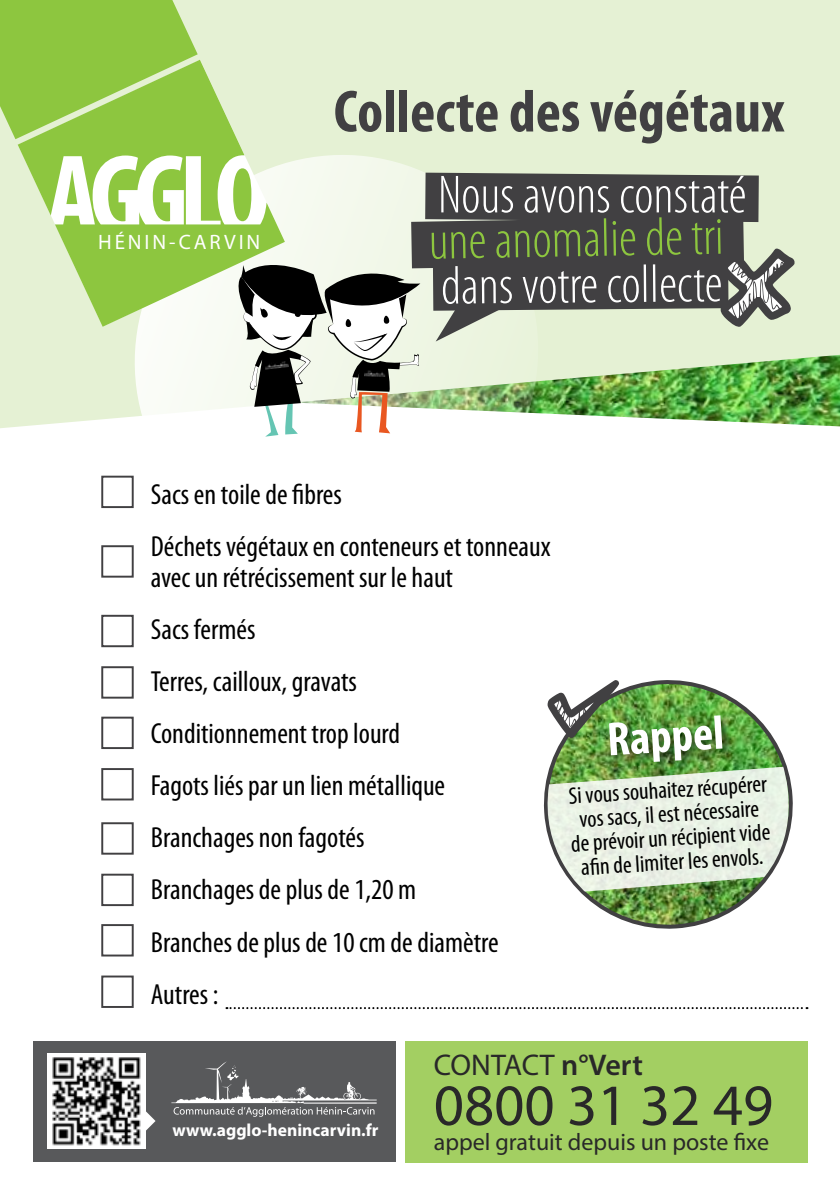
<style>
.page{position:relative;width:840px;height:1191px;background:#fff}
.page>*{position:absolute;margin:0;border:0;box-sizing:border-box;transform-origin:0 0}
.t1{font:700 condensed 60px "Myriad Pro";color:#414042}
.t2{font:58.8px "Myriad Pro";color:#292829}
.t3{font:300 condensed 54px "Myriad Pro";letter-spacing:-.01em;color:#fff}
.t4{font:300 condensed 54px "Myriad Pro";color:#8dc63f}
.t5{font:700 condensed 48px "Myriad Pro";color:#fff}
.t6{font:30px "Myriad Pro";letter-spacing:-.01em;color:#292829}
.t7{font:condensed 29.2px/52px "Myriad Pro";color:#000}
.t8{font:condensed 24px/24px "Myriad Pro";color:#000;text-align:center}
.t9{font:24px "Myriad Pro";color:#292829}
.t10{font:20.8px "Myriad Pro";letter-spacing:.14em;color:#fff}
.t11{font:700 17.6px "Myriad Pro";color:#fff}
.s1{font-weight:600}
</style>
<div class="page">
<div style="left:0;top:0;width:839px;height:428px;background:#e5f1d4"></div>
<svg style="left:112px;top:134px;width:449px;height:444px"></svg>
<svg style="left:18px;top:60px;width:267px;height:267px"></svg>
<svg style="left:0;top:0;width:197px;height:139px;background:#93c94a"></svg>
<div style="left:405px;top:1041px;width:402px;height:121px;background:#a3cf62"></div>
<div style="left:33px;top:1041px;width:363px;height:121px;background:#58595b"></div>
<svg style="left:145px;top:1108px;width:10px;height:25px"></svg>
<svg style="left:171px;top:1061px;width:205px;height:55px"></svg>
<img style="left:48px;top:1053px;width:97px;height:95px">
<div style="left:101px;top:476px;width:33px;height:32px;border:2px solid #414042"></div>
<div style="left:101px;top:545px;width:33px;height:32px;border:2px solid #414042"></div>
<div style="left:101px;top:615px;width:33px;height:32px;border:2px solid #414042"></div>
<div style="left:101px;top:666px;width:33px;height:32px;border:2px solid #414042"></div>
<div style="left:101px;top:716px;width:33px;height:33px;border:2px solid #414042"></div>
<div style="left:101px;top:768px;width:33px;height:32px;border:2px solid #414042"></div>
<div style="left:101px;top:822px;width:33px;height:32px;border:2px solid #414042"></div>
<div style="left:101px;top:873px;width:33px;height:33px;border:2px solid #414042"></div>
<div style="left:101px;top:924px;width:33px;height:32px;border:2px solid #414042"></div>
<div style="left:101px;top:975px;width:33px;height:33px;border:2px solid #414042"></div>
<img style="left:543px;top:680px;width:250px;height:249px">
<div style="left:607px;top:713px;width:125px;height:59px;background:#000;opacity:.5"></div>
<svg style="left:547px;top:680px;width:71px;height:58px"></svg>
<svg style="left:545px;top:766px;width:245px;height:125px;background:#d7e3d0"></svg>
<svg style="left:226px;top:1007px;width:581px;height:2px"></svg>
<svg style="left:233px;top:173px;width:561px;height:263px"></svg>
<h1 class="t1" style="left:333px;top:74px;width:452px">Collecte des végétaux</h1>
<p class="t10" style="left:98px;top:229px;width:163px">HÉNIN-CARVIN</p>
<h3 class="t3" style="left:437px;top:163px;width:310px">Nous avons constaté</h3>
<h3 class="t4" style="left:428px;top:209px;width:296px;rotate:-1deg">une anomalie de tri</h3>
<h3 class="t3" style="left:441px;top:253px;width:283px">dans votre collecte</h3>
<p class="t7" style="left:151px;top:468px;width:401px">Sacs en toile de fibres<br>Déchets végétaux en conteneurs et tonneaux</p>
<p class="t7" style="left:151px;top:551px;width:349px">avec un rétrécissement sur le haut<br>Sacs fermés<br>Terres, cailloux, gravats<br>Conditionnement trop lourd<br>Fagots liés par un lien métallique<br>Branchages non fagotés<br>Branchages de plus de 1,20 m<br>Branches de plus de 10 cm de diamètre<br>Autres :</p>
<h3 class="t5" style="left:604px;top:710px;width:118px;rotate:-4deg">Rappel</h3>
<p class="t8" style="left:566px;top:784px;width:201px;rotate:-4deg">Si vous souhaitez récupérer vos sacs, il est nécessaire de prévoir un récipient vide afi n de limiter les envols.</p>
<p class="t11" style="left:172px;top:1118px;width:207px">www.agglo-henincarvin.fr</p>
<p class="t6" style="left:433px;top:1046px;width:210px">CONTACT <span class="s1">n°Vert</span></p>
<h2 class="t2" style="left:433px;top:1069px;width:341px">0800 31 32 49</h2>
<p class="t9" style="left:433px;top:1126px;width:336px">appel gratuit depuis un poste fixe</p>
</div>
